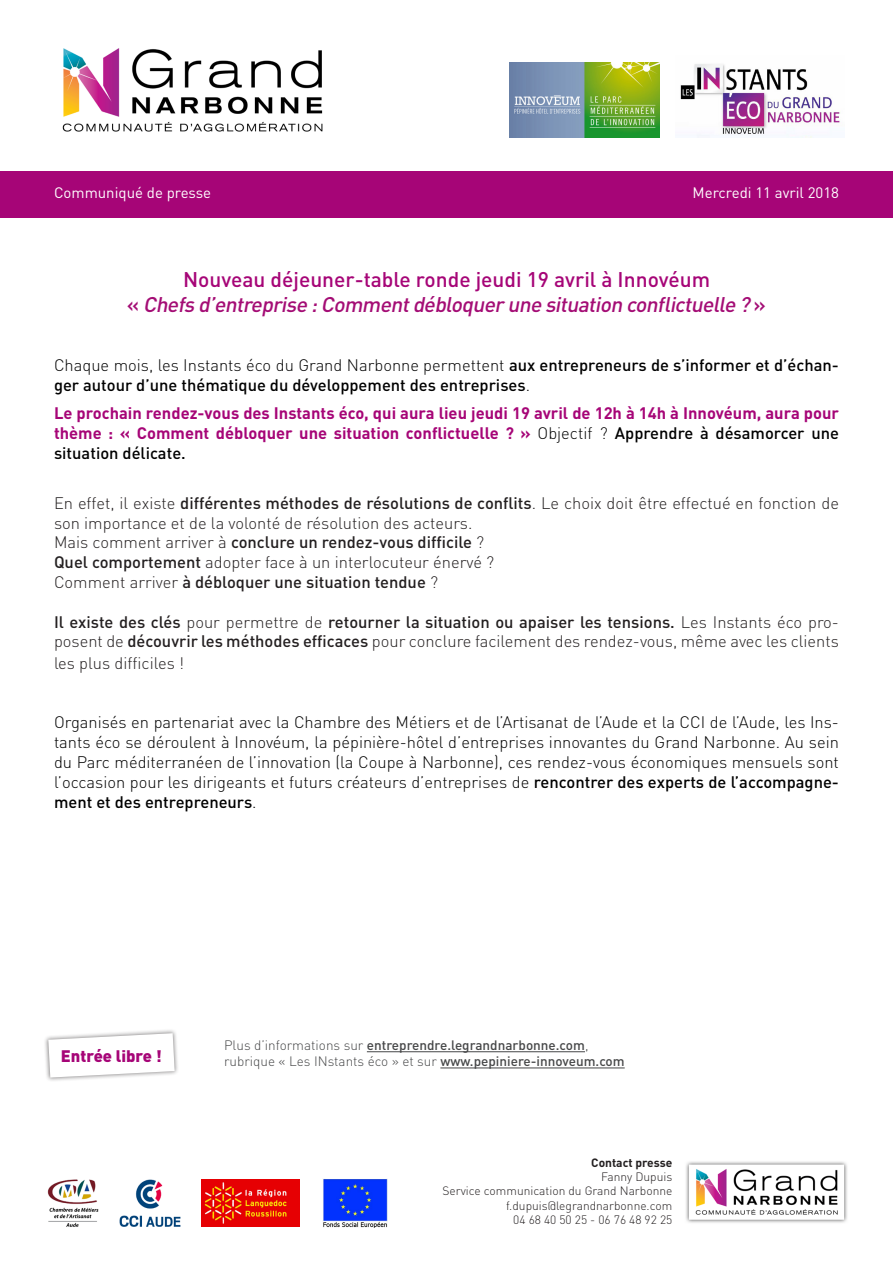
<style>
.page{position:relative;width:893px;height:1263px;background:#fff}
.page>*{position:absolute;margin:0;border:0;box-sizing:border-box;transform-origin:0 0}
.t1{font:italic 500 21px "DIN Pro";color:#a40d75}
.t2{font:500 21px "DIN Pro";color:#a60577}
.t3{font:300 16.5px/19.8px "DIN Pro";color:#231f20}
.t4{font:300 16.5px/19.8px "DIN Pro";color:#000;text-align:justify}
.t5{font:700 16.5px/19.8px "DIN Pro";color:#a60577;text-align:justify}
.t6{font:500 16.5px/19.8px "DIN Pro";color:#000}
.t7{font:500 16.5px "DIN Pro";color:#231f20}
.t8{font:900 16.5px "DIN Pro";color:#a60577}
.t9{font:15px "DIN Pro";color:#fff}
.t10{font:300 13.5px "DIN Pro";color:#464748}
.t11{font:500 13.5px "DIN Pro";color:#464748}
.t12{font:300 12px "DIN Pro";color:#231f20}
.t13{font:700 12px "DIN Pro";color:#231f20}
.s1{font-style:normal}
.s2{font-weight:300}
.s3{font-weight:300;color:#000}
.s4{font-weight:500;color:#000}
.s5{font-weight:500}
</style>
<div class="page">
<div style="left:44px;top:1028px;width:135px;height:54px;background:#231f20;opacity:.57"></div>
<svg style="left:48px;top:1033px;width:127px;height:44px"></svg>
<div style="left:0;top:171px;width:893px;height:47px;background:#a60577"></div>
<img style="left:62px;top:48px;width:261px;height:84px">
<img style="left:509px;top:63px;width:150px;height:74px">
<img style="left:48px;top:1179px;width:51px;height:48px">
<img style="left:119px;top:1179px;width:62px;height:48px">
<img style="left:201px;top:1180px;width:99px;height:46px">
<img style="left:322px;top:1179px;width:65px;height:49px">
<hr style="left:367px;top:1051px;width:218px;height:1px;background:#464748">
<hr style="left:440px;top:1067px;width:185px;height:1px;background:#464748">
<img style="left:680px;top:64px;width:160px;height:73px">
<img style="left:686px;top:1161px;width:161px;height:62px">
<p class="t9" style="left:54px;top:182px;width:159px">Communiqué de presse</p>
<p class="t9" style="left:693px;top:182px;width:148px">Mercredi 11 avril 2018</p>
<p class="t2" style="left:183px;top:265px;width:529px">Nouveau déjeuner-table ronde jeudi 19 avril à Innovéum</p>
<p class="t1" style="left:127px;top:290px;width:641px"><span class="s1">«</span> Chefsd’entreprise :Commentdébloquerune situation conflictuelle ? <span class="s1">»</span></p>
<p class="t6" style="left:54px;top:355px;width:786px"><span class="s2">Chaque mois, les Instants éco du Grand Narbonne permettent</span> aux entrepreneurs de s’informer et d’échan&shy;ger autour d’une thématique du développement des entreprises<span class="s2">.</span></p>
<p class="t5" style="left:54px;top:403px;width:787px">Le prochain rendez-vous des Instants éco, qui aura lieu jeudi 19 avril de 12h à 14h à Innovéum, aura pour thème : « Comment débloquer une situation conflictuelle ? » <span class="s3">Objectif ?</span> <span class="s4">Apprendre à désamorcer une situation délicate.</span></p>
<p class="t3" style="left:54px;top:492px;width:786px">En effet, il existe <span class="s5">différentes méthodes de résolutions de conflits</span>. Le choix doit être effectué en fonction de son importance et de la volonté de résolution des acteurs.</p>
<p class="t7" style="left:54px;top:531px;width:432px"><span class="s2">Mais comment arriver à</span> conclure un rendez-vous difficile <span class="s2">?</span></p>
<p class="t3" style="left:54px;top:552px;width:442px"><span class="s5">Quel comportement</span> adopter face à un interlocuteur énervé ?</p>
<p class="t7" style="left:54px;top:571px;width:386px"><span class="s2">Comment arriver</span> à débloquer une situation tendue <span class="s2">?</span></p>
<p class="t3" style="left:54px;top:611px;width:786px"><span class="s5">Il existe des clés</span> pour permettre de <span class="s5">retourner la situation ou apaiser les tensions.</span> Les Instants éco pro&shy;posent de <span class="s5">découvrir les méthodes efficaces</span> pour conclure facilement des rendez-vous, même avec les clients</p>
<p class="t3" style="left:54px;top:652px;width:132px">les plus difficiles !</p>
<p class="t4" style="left:54px;top:712px;width:786px">Organisés en partenariat avec la Chambre des Métiers et de l’Artisanat de l’Aude et la CCI de l’Aude, les Ins&shy;tants éco se déroulent à Innovéum, la pépinière-hôtel d’entreprises innovantes du Grand Narbonne. Au sein du Parc méditerranéen de l’innovation (la Coupe à Narbonne), ces rendez-vous économiques mensuels sont l’occasion pour les dirigeants et futurs créateurs d’entreprises de <span class="s5">rencontrer des experts de l’accompagne&shy;ment et des entrepreneurs</span>.</p>
<p class="t8" style="left:61px;top:1044px;width:103px">Entrée libre !</p>
<p class="t11" style="left:224px;top:1036px;width:366px"><span class="s2">Plus d’informations sur</span> entreprendre.legrandnarbonne.com<span class="s2">,</span></p>
<p class="t10" style="left:224px;top:1052px;width:402px">rubrique « Les INstants éco » et sur <span class="s5">www.pepiniere-innoveum.com</span></p>
<p class="t13" style="left:591px;top:1154px;width:83px">Contact presse</p>
<p class="t12" style="left:601px;top:1168px;width:73px">Fanny Dupuis</p>
<p class="t12" style="left:443px;top:1183px;width:231px">Service communication du Grand Narbonne</p>
<p class="t12" style="left:506px;top:1197px;width:168px">f.dupuis@legrandnarbonne.com</p>
<p class="t12" style="left:513px;top:1212px;width:161px">04 68 40 50 25 - 06 76 48 92 25</p>
</div>
